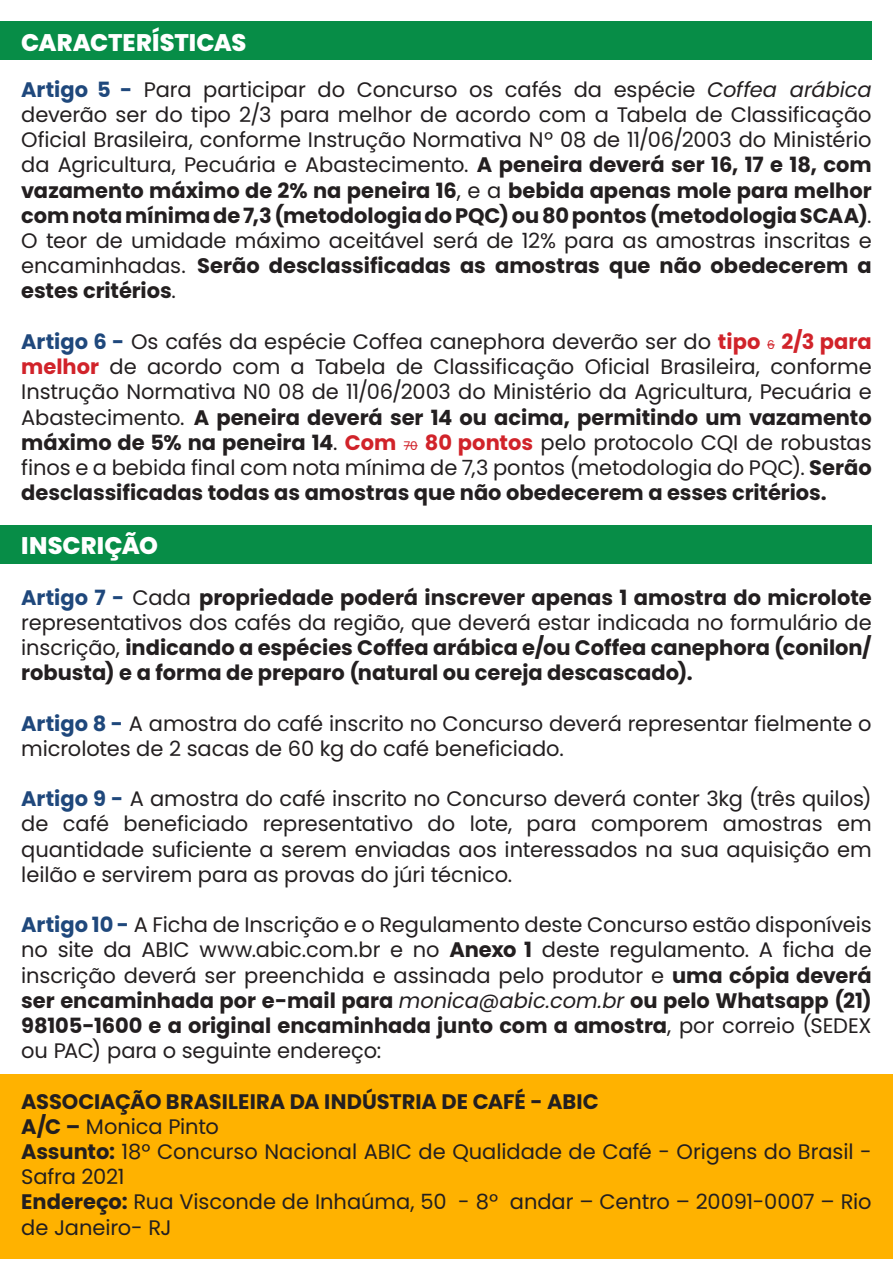
<style>
.page{position:relative;width:893px;height:1263px;background:#fff}
.page>*{position:absolute;margin:0;border:0;box-sizing:border-box;transform-origin:0 0}
.t1{font:800 24px "Poppins";color:#fff}
.t2{font:21px/25.2px "Poppins";letter-spacing:-.005em;color:#231f20;text-align:justify}
.t3{font:700 21px/25.2px "Poppins";color:#231f20;text-align:justify}
.s1{font-weight:700;color:#1f487c}
.s2{font-style:italic}
.s3{font-weight:700}
.s4{font-weight:700;color:#d1232a}
.s5{font-size:12px;color:#d1232a}
.s6{color:#1f487c}
.s7{font-weight:400}
</style>
<div class="page">
<div style="left:0;top:1074px;width:893px;height:185px;background:#ffb200"></div>
<div style="left:0;top:525px;width:872px;height:39px;background:#078d47"></div>
<div style="left:0;top:21px;width:872px;height:39px;background:#078d47"></div>
<svg style="left:404px;top:445px;width:14px;height:1px"></svg>
<p class="t1" style="left:21px;top:29px;width:227px">CARACTERÍSTICAS</p>
<p class="t2" style="left:21px;top:77px;width:852px"><span class="s1">Artigo 5 -</span> Para participar do Concurso os cafés da espécie <span class="s2">Coffea arábica </span>deverão ser do tipo 2/3 para melhor de acordo com a Tabela de Classificação Oficial Brasileira, conforme Instrução Normativa Nº 08 de 11/06/2003 do Ministério da Agricultura, Pecuária e Abastecimento. <span class="s3">A peneira deverá ser 16, 17 e 18, com vazamento máximo de 2% na peneira 16</span>, e a <span class="s3">bebida apenas mole para melhor com nota mínima de 7,3 (metodologia do PQC) ou 80 pontos (metodologia SCAA)</span>.<br>O teor de umidade máximo aceitável será de 12% para as amostras inscritas e encaminhadas. <span class="s3">Serão desclassificadas as amostras que não obedecerem a estes critérios</span>.</p>
<p class="t2" style="left:21px;top:329px;width:852px"><span class="s1">Artigo 6 -</span> Os cafés da espécie Coffea canephora deverão ser do <span class="s4">tipo</span> <span class="s5">6</span> <span class="s4">2/3 para melhor</span> de acordo com a Tabela de Classificação Oficial Brasileira, conforme Instrução Normativa N0 08 de 11/06/2003 do Ministério da Agricultura, Pecuária e Abastecimento. <span class="s3">A peneira deverá ser 14 ou acima, permitindo um vazamento máximo de 5% na peneira 14</span>. <span class="s4">Com</span> <span class="s5">70</span> <span class="s4">80 pontos</span> pelo protocolo CQI de robustas finos e a bebida final com nota mínima de 7,3 pontos (metodologia do PQC). <span class="s3">Serão desclassificadas todas as amostras que não obedecerem a esses critérios.</span></p>
<p class="t1" style="left:21px;top:532px;width:138px">INSCRIÇÃO</p>
<p class="t3" style="left:21px;top:585px;width:852px"><span class="s6">Artigo 7 -</span> <span class="s7">Cada</span> propriedade poderá inscrever apenas 1 amostra do microlote <span class="s7">representativos dos cafés da região, que deverá estar indicada no formulário de inscrição,</span> indicando a espécies Coffea arábica e/ou Coffea canephora (conilon/ robusta) e a forma de preparo (natural ou cereja descascado).</p>
<p class="t2" style="left:21px;top:711px;width:852px"><span class="s1">Artigo 8 -</span> A amostra do café inscrito no Concurso deverá representar fielmente o microlotes de 2 sacas de 60 kg do café beneficiado.</p>
<p class="t2" style="left:21px;top:786px;width:852px"><span class="s1">Artigo 9 -</span> A amostra do café inscrito no Concurso deverá conter 3kg (três quilos) de café beneficiado representativo do lote, para comporem amostras em quantidade suficiente a serem enviadas aos interessados na sua aquisição em leilão e servirem para as provas do júri técnico.</p>
<p class="t2" style="left:21px;top:912px;width:852px"><span class="s1">Artigo 10 -</span> A Ficha de Inscrição e o Regulamento deste Concurso estão disponíveis no site da ABIC www.abic.com.br e no <span class="s3">Anexo 1</span> deste regulamento. A ficha de inscrição deverá ser preenchida e assinada pelo produtor e <span class="s3">uma cópia deverá ser encaminhada por e-mail para</span> <span class="s2">monica@abic.com.br</span> <span class="s3">ou pelo Whatsapp (21)<br>98105-1600 e a original encaminhada junto com a amostra</span>, por correio (SEDEX ou PAC) para o seguinte endereço:</p>
<p class="t3" style="left:21px;top:1089px;width:579px">ASSOCIAÇÃO BRASILEIRA DA INDÚSTRIA DE CAFÉ - ABIC</p>
<p class="t2" style="left:21px;top:1114px;width:199px"><span class="s3">A/C –</span> Monica Pinto</p>
<p class="t2" style="left:21px;top:1139px;width:852px"><span class="s3">Assunto:</span> 18º Concurso Nacional ABIC de Qualidade de Café - Origens do Brasil -<br>Safra 2021</p>
<p class="t2" style="left:21px;top:1189px;width:852px"><span class="s3">Endereço:</span> Rua Visconde de Inhaúma, 50 - 8º andar – Centro – 20091-0007 – Rio de Janeiro- RJ</p>
</div>
